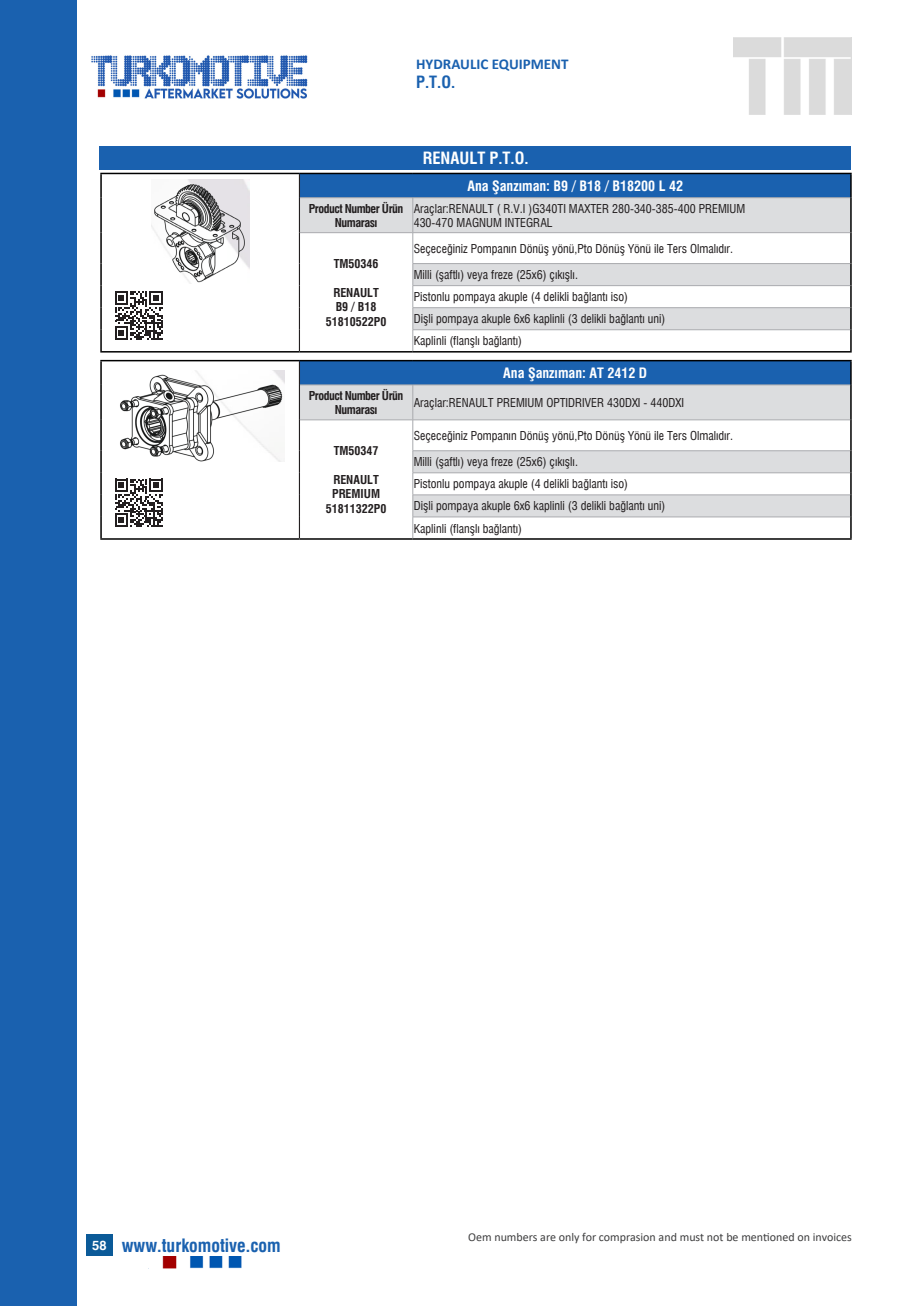
<style>
.page{position:relative;width:915px;height:1306px;background:#fff}
.page>*{position:absolute;margin:0;border:0;box-sizing:border-box;transform-origin:0 0}
.t1{font:700 condensed 18px "Swiss 721 BT";color:#1a61af}
.t2{font:700 condensed 16.5px "Swiss 721 BT";color:#fff}
.t3{font:700 condensed 16.5px "Swiss 721 BT";color:#1a61af}
.t4{font:700 15px "Calibri";color:#1a61af}
.t5{font:700 condensed 13.95px "Swiss 721 BT";color:#fff}
.t6{font:condensed 12px "Swiss 721 BT";color:#231f20}
.t7{font:12px "Calibri";color:#3e3e3f}
.t8{font:700 condensed 12px "Swiss 721 BT";color:#231f20}
.t9{font:700 condensed 12px/14.4px "Swiss 721 BT";letter-spacing:-.04em;color:#231f20;text-align:center}
.s1{font-family:"Helvetica";font-stretch:normal;font-size:12.9px;color:#fff}
</style>
<div class="page">
<div style="left:0;top:0;width:77px;height:1305px;background:#1a61af"></div>
<img style="left:91px;top:55px;width:217px;height:44px">
<img style="left:733px;top:38px;width:117px;height:77px">
<div style="left:86px;top:1234px;width:26px;height:21px;background:#0b5a98"></div>
<img style="left:162px;top:1256px;width:79px;height:12px">
<div style="left:299px;top:173px;width:551px;height:25px;background:#1a61af"></div>
<div style="left:300px;top:198px;width:549px;height:34px;background:#dcdddf"></div>
<svg style="left:300px;top:233px;width:549px;height:118px"></svg>
<hr style="left:299px;top:173px;width:113px;height:1px;background:#000">
<hr style="left:412px;top:173px;width:439px;height:1px;background:#000">
<hr style="left:849px;top:174px;width:2px;height:24px;background:#000">
<hr style="left:849px;top:198px;width:2px;height:35px;background:#000">
<hr style="left:849px;top:233px;width:2px;height:30px;background:#000">
<hr style="left:849px;top:263px;width:2px;height:22px;background:#000">
<hr style="left:849px;top:285px;width:2px;height:23px;background:#000">
<hr style="left:849px;top:308px;width:2px;height:22px;background:#000">
<hr style="left:849px;top:330px;width:2px;height:21px;background:#000">
<hr style="left:100px;top:351px;width:199px;height:1px;background:#000">
<hr style="left:299px;top:351px;width:113px;height:1px;background:#000">
<hr style="left:412px;top:351px;width:439px;height:1px;background:#000">
<hr style="left:300px;top:197px;width:112px;height:1px;background:#a8a9ad">
<hr style="left:412px;top:197px;width:437px;height:1px;background:#a8a9ad">
<hr style="left:412px;top:198px;width:1px;height:34px;background:#a8a9ad">
<hr style="left:300px;top:232px;width:112px;height:1px;background:#a8a9ad">
<hr style="left:412px;top:232px;width:437px;height:1px;background:#a8a9ad">
<hr style="left:412px;top:233px;width:1px;height:30px;background:#a8a9ad">
<hr style="left:412px;top:263px;width:437px;height:1px;background:#a8a9ad">
<hr style="left:412px;top:285px;width:437px;height:1px;background:#a8a9ad">
<hr style="left:412px;top:307px;width:437px;height:1px;background:#a8a9ad">
<hr style="left:412px;top:329px;width:437px;height:1px;background:#a8a9ad">
<svg style="left:412px;top:264px;width:1px;height:87px"></svg>
<hr style="left:100px;top:173px;width:199px;height:1px;background:#000">
<hr style="left:100px;top:174px;width:2px;height:24px;background:#000">
<hr style="left:100px;top:198px;width:2px;height:35px;background:#000">
<hr style="left:100px;top:233px;width:2px;height:30px;background:#000">
<hr style="left:100px;top:263px;width:2px;height:22px;background:#000">
<hr style="left:100px;top:285px;width:2px;height:23px;background:#000">
<hr style="left:100px;top:308px;width:2px;height:22px;background:#000">
<hr style="left:100px;top:330px;width:2px;height:21px;background:#000">
<svg style="left:299px;top:174px;width:1px;height:24px"></svg>
<hr style="left:299px;top:198px;width:1px;height:35px;background:#231f20">
<hr style="left:299px;top:233px;width:1px;height:30px;background:#231f20">
<svg style="left:299px;top:263px;width:1px;height:88px"></svg>
<div style="left:299px;top:360px;width:551px;height:25px;background:#1a61af"></div>
<div style="left:300px;top:385px;width:549px;height:34px;background:#dcdddf"></div>
<svg style="left:300px;top:420px;width:549px;height:118px"></svg>
<hr style="left:299px;top:360px;width:113px;height:1px;background:#000">
<hr style="left:412px;top:360px;width:439px;height:1px;background:#000">
<hr style="left:849px;top:361px;width:2px;height:24px;background:#000">
<hr style="left:849px;top:385px;width:2px;height:35px;background:#000">
<hr style="left:849px;top:420px;width:2px;height:31px;background:#000">
<hr style="left:849px;top:451px;width:2px;height:22px;background:#000">
<hr style="left:849px;top:473px;width:2px;height:22px;background:#000">
<hr style="left:849px;top:495px;width:2px;height:22px;background:#000">
<hr style="left:849px;top:517px;width:2px;height:21px;background:#000">
<hr style="left:100px;top:538px;width:199px;height:1px;background:#000">
<hr style="left:299px;top:538px;width:113px;height:1px;background:#000">
<hr style="left:412px;top:538px;width:439px;height:1px;background:#000">
<hr style="left:300px;top:384px;width:112px;height:1px;background:#a8a9ad">
<hr style="left:412px;top:384px;width:437px;height:1px;background:#a8a9ad">
<hr style="left:412px;top:385px;width:1px;height:34px;background:#a8a9ad">
<hr style="left:300px;top:419px;width:112px;height:1px;background:#a8a9ad">
<hr style="left:412px;top:419px;width:437px;height:1px;background:#a8a9ad">
<hr style="left:412px;top:420px;width:1px;height:30px;background:#a8a9ad">
<hr style="left:412px;top:450px;width:437px;height:1px;background:#a8a9ad">
<hr style="left:412px;top:472px;width:437px;height:1px;background:#a8a9ad">
<hr style="left:412px;top:494px;width:437px;height:1px;background:#a8a9ad">
<hr style="left:412px;top:516px;width:437px;height:1px;background:#a8a9ad">
<svg style="left:412px;top:451px;width:1px;height:87px"></svg>
<hr style="left:100px;top:360px;width:199px;height:1px;background:#000">
<hr style="left:100px;top:361px;width:2px;height:24px;background:#000">
<hr style="left:100px;top:385px;width:2px;height:35px;background:#000">
<hr style="left:100px;top:420px;width:2px;height:31px;background:#000">
<hr style="left:100px;top:451px;width:2px;height:22px;background:#000">
<hr style="left:100px;top:473px;width:2px;height:22px;background:#000">
<hr style="left:100px;top:495px;width:2px;height:22px;background:#000">
<hr style="left:100px;top:517px;width:2px;height:21px;background:#000">
<svg style="left:299px;top:361px;width:1px;height:24px"></svg>
<hr style="left:299px;top:385px;width:1px;height:35px;background:#231f20">
<hr style="left:299px;top:420px;width:1px;height:31px;background:#231f20">
<svg style="left:299px;top:451px;width:1px;height:87px"></svg>
<img style="left:151px;top:179px;width:99px;height:105px">
<img style="left:120px;top:370px;width:164px;height:91px">
<div style="left:100px;top:146px;width:750px;height:24px;background:#1a61af"></div>
<svg style="left:115px;top:291px;width:48px;height:49px"></svg>
<svg style="left:115px;top:478px;width:48px;height:49px"></svg>
<p class="t4" style="left:416px;top:54px;width:154px">HYDRAULIC EQUIPMENT</p>
<p class="t3" style="left:416px;top:73px;width:41px">P.T.O.</p>
<p class="t2" style="left:423px;top:148px;width:107px">RENAULT P.T.O.</p>
<p class="t2" style="left:426px;top:148px;width:99px">TURNER P.T.O.</p>
<p class="t5" style="left:467px;top:177px;width:217px">Ana Şanzıman: B9 / B18 / B18200 L 42</p>
<p class="t9" style="left:309px;top:201px;width:96px">Product Number Ürün<br>Numarası</p>
<p class="t6" style="left:413px;top:201px;width:333px">Araçlar:RENAULT ( R.V.I )G340TI MAXTER 280-340-385-400 PREMIUM</p>
<p class="t6" style="left:413px;top:215px;width:140px">430-470 MAGNUM INTEGRAL</p>
<p class="t8" style="left:333px;top:256px;width:46px">TM50346</p>
<p class="t8" style="left:333px;top:285px;width:47px">RENAULT</p>
<p class="t8" style="left:335px;top:300px;width:42px">B9 / B18</p>
<p class="t8" style="left:326px;top:314px;width:62px">51810522P0</p>
<p class="t6" style="left:413px;top:241px;width:321px">Seçeceğiniz Pompanın Dönüş yönü,Pto Dönüş Yönü ile Ters Olmalıdır.</p>
<p class="t6" style="left:413px;top:267px;width:166px">Milli (şaftlı) veya freze (25x6) çıkışlı.</p>
<p class="t6" style="left:413px;top:290px;width:216px">Pistonlu pompaya akuple (4 delikli bağlantı iso)</p>
<p class="t6" style="left:413px;top:312px;width:253px">Dişli pompaya akuple 6x6 kaplinli (3 delikli bağlantı uni)</p>
<p class="t6" style="left:413px;top:334px;width:110px">Kaplinli (flanşlı bağlantı)</p>
<p class="t5" style="left:503px;top:364px;width:145px">Ana Şanzıman: AT 2412 D</p>
<p class="t9" style="left:309px;top:388px;width:96px">Product Number Ürün<br>Numarası</p>
<p class="t6" style="left:413px;top:395px;width:272px">Araçlar:RENAULT PREMIUM OPTIDRIVER 430DXI - 440DXI</p>
<p class="t8" style="left:333px;top:443px;width:46px">TM50347</p>
<p class="t8" style="left:333px;top:472px;width:47px">RENAULT</p>
<p class="t8" style="left:332px;top:487px;width:49px">PREMIUM</p>
<p class="t8" style="left:326px;top:501px;width:62px">51811322P0</p>
<p class="t6" style="left:413px;top:428px;width:321px">Seçeceğiniz Pompanın Dönüş yönü,Pto Dönüş Yönü ile Ters Olmalıdır.</p>
<p class="t6" style="left:413px;top:455px;width:166px">Milli (şaftlı) veya freze (25x6) çıkışlı.</p>
<p class="t6" style="left:413px;top:477px;width:216px">Pistonlu pompaya akuple (4 delikli bağlantı iso)</p>
<p class="t6" style="left:413px;top:499px;width:253px">Dişli pompaya akuple 6x6 kaplinli (3 delikli bağlantı uni)</p>
<p class="t6" style="left:413px;top:521px;width:110px">Kaplinli (flanşlı bağlantı)</p>
<h1 class="t1" style="left:92px;top:1234px;width:190px"><span class="s1">58</span> www.turkomotive.com</h1>
<p class="t7" style="left:468px;top:1228px;width:385px">Oem numbers are only for comprasion and must not be mentioned on invoices</p>
</div>
